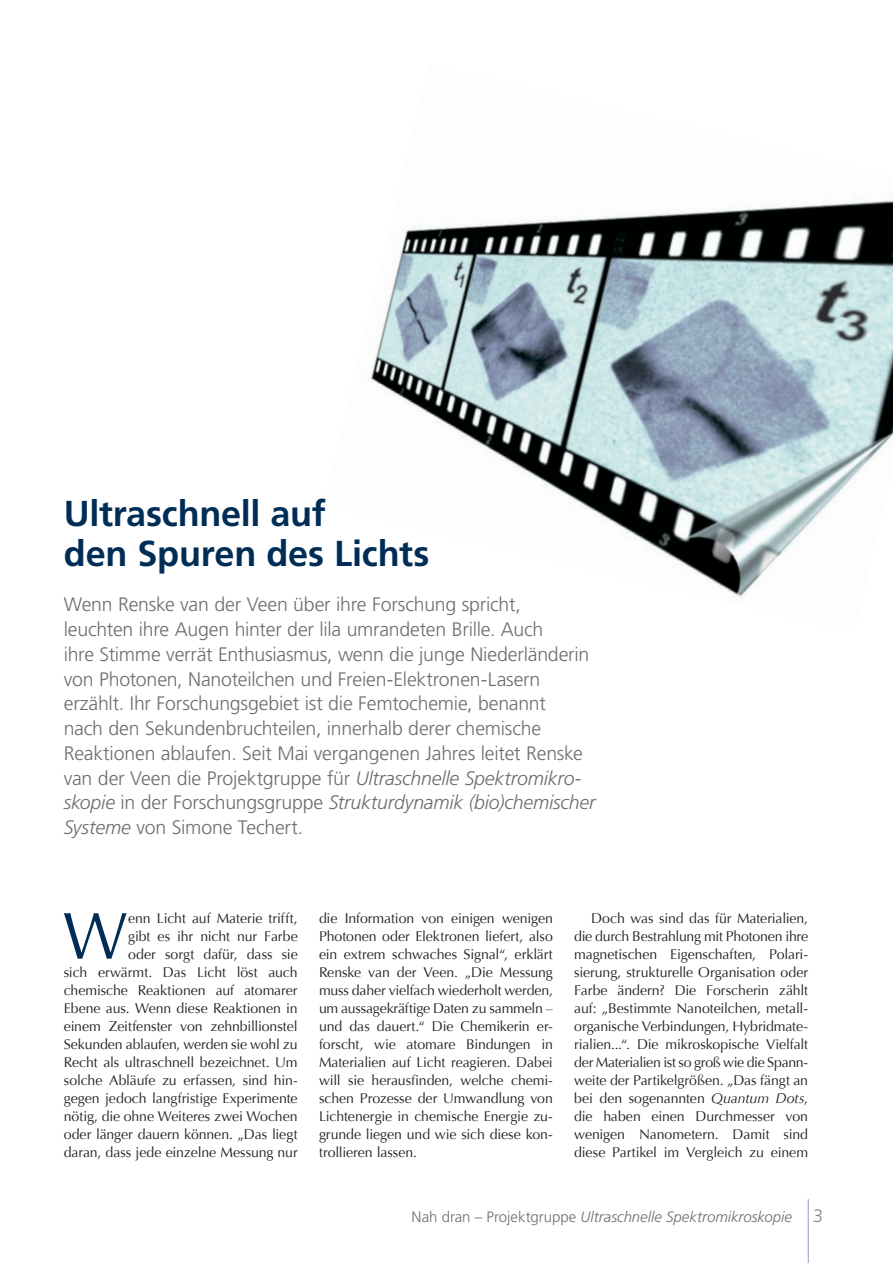
<style>
.page{position:relative;width:893px;height:1263px;background:#fff}
.page>*{position:absolute;margin:0;border:0;box-sizing:border-box;transform-origin:0 0}
.t1{font:66.6px "Optima";color:#002d56}
.t2{font:700 36px/40.5px "Frutiger";letter-spacing:-.005em;color:#002d56}
.t3{font:300 19.5px/24.8px "Frutiger";letter-spacing:-.01em;color:#6c6d70}
.t4{font:italic 300 15px "Frutiger";color:#6c6d70}
.t5{font:14.1px/18px "Optima";letter-spacing:-.01em;color:#231f20;text-align:justify}
.s1{font-style:italic}
.s2{font-style:normal}
.s3{font-style:normal;font-size:18px;color:#808285}
</style>
<div class="page">
<img style="left:370px;top:200px;width:523px;height:397px">
<hr style="left:808px;top:1199px;width:1px;height:64px;background:#94a2bc">
<h2 class="t2" style="left:64px;top:493px;width:367px">Ultraschnell auf<br>den Spuren des Lichts</h2>
<p class="t3" style="left:64px;top:592px;width:533px">Wenn Renske van der Veen über ihre Forschung spricht,<br>leuchten ihre Augen hinter der lila umrandeten Brille. Auch<br>ihre Stimme verrät Enthusiasmus, wenn die junge Niederländerin von Photonen, Nanoteilchen und Freien-Elektronen-Lasern erzählt. Ihr Forschungsgebiet ist die Femtochemie, benannt<br>nach den Sekundenbruchteilen, innerhalb derer chemische Reaktionen ablaufen. Seit Mai vergangenen Jahres leitet Renske van der Veen die Projektgruppe für <span class="s1">Ultraschnelle Spektromikro&shy;skopie</span> in der Forschungsgruppe <span class="s1">Strukturdynamik (bio)chemischer Systeme</span> von Simone Techert.</p>
<p class="t5" style="left:64px;top:909px;width:235px;text-align:right">enn Licht auf Materie trifft,<br>gibt es ihr nicht nur Farbe<br>oder sorgt dafür, dass sie<br>sich erwärmt. Das Licht löst auch chemische Reaktionen auf atomarer Ebene aus. Wenn diese Reaktionen in einem Zeitfenster von zehnbillionstel Sekunden ablaufen, werden sie wohl zu Recht als ultraschnell bezeichnet. Um solche Abläufe zu erfassen, sind hin&shy;gegen jedoch langfristige Experimente nötig, die ohne Weiteres zwei Wochen oder länger dauern können. „Das liegt daran, dass jede einzelne Messung nur</p>
<p class="t5" style="left:319px;top:909px;width:235px">die Information von einigen wenigen Photonen oder Elektronen liefert, also ein extrem schwaches Signal“, erklärt Renske van der Veen. „Die Messung muss daher vielfach wiederholt werden, um aussagekräftige Daten zu sammeln – und das dauert.“ Die Chemikerin er&shy;forscht, wie atomare Bindungen in Materialien auf Licht reagieren. Dabei will sie herausfinden, welche chemi&shy;schen Prozesse der Umwandlung von Lichtenergie in chemische Energie zu&shy;grunde liegen und wie sich diese kon&shy;trollieren lassen.</p>
<p class="t5" style="left:574px;top:909px;width:235px;text-indent:17px">Doch was sind das für Materialien, die durch Bestrahlung mit Photonen ihre magnetischen Eigenschaften, Polari&shy;sierung, strukturelle Organisation oder Farbe ändern? Die Forscherin zählt auf: „Bestimmte Nanoteilchen, metall&shy;organische Verbindungen, Hybridmate&shy;rialien...“. Die mikroskopische Vielfalt der Materialien ist so groß wie die Spann&shy;weite der Partikelgrößen. „Das fängt an bei den sogenannten <span class="s1">Quantum Dots</span>, die haben einen Durchmesser von wenigen Nanometern. Damit sind diese Partikel im Vergleich zu einem</p>
<h1 class="t1" style="left:63px;top:897px;width:66px">W</h1>
<p class="t4" style="left:412px;top:1208px;width:413px"><span class="s2">Nah dran – Projektgruppe</span> Ultraschnelle Spektromikroskopie <span class="s3">3</span></p>
</div>
